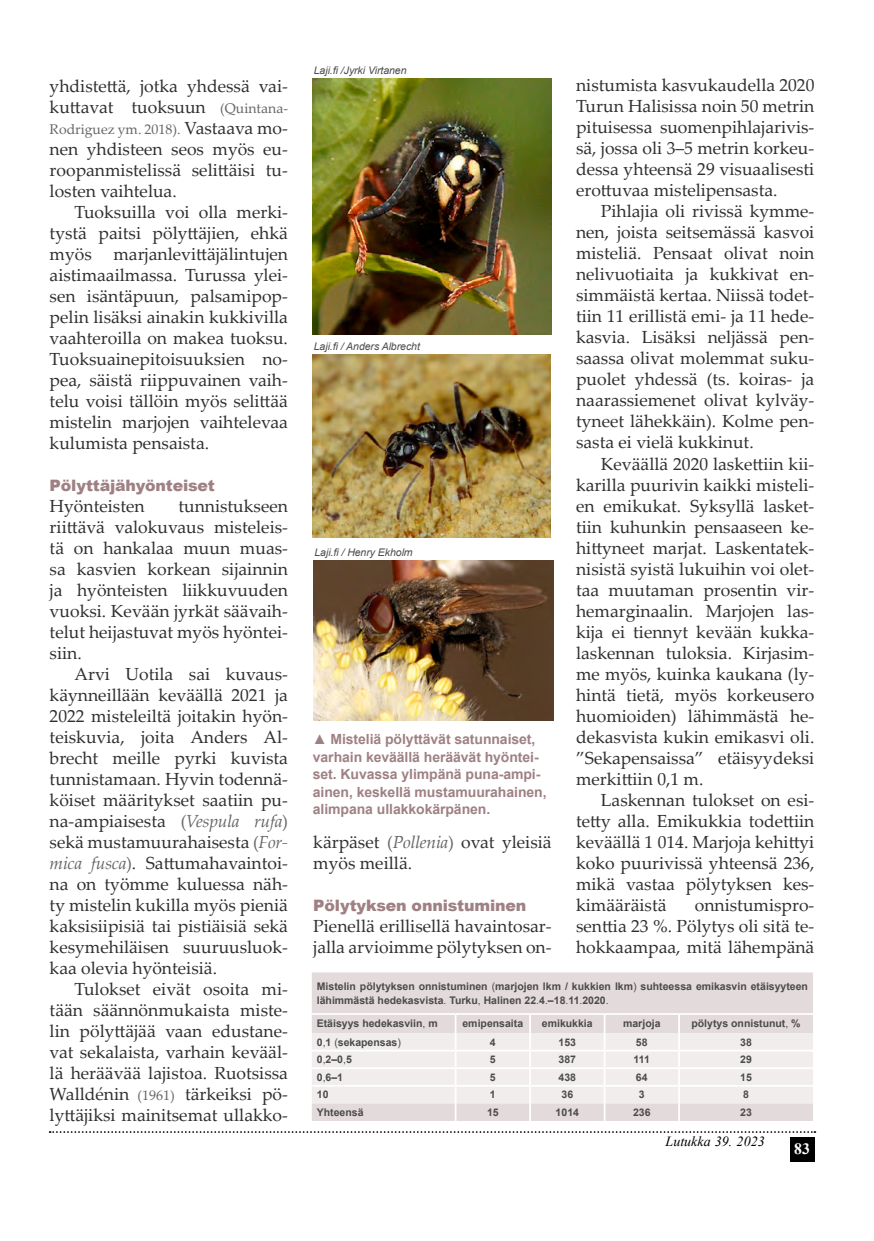
<style>
.page{position:relative;width:874px;height:1241px;background:#fff}
.page>*{position:absolute;margin:0;border:0;box-sizing:border-box;transform-origin:0 0}
.t1{font:17.5px/21px "Palatino Linotype";color:#2f2f2f;text-align:justify}
.t2{font:900 15.75px "Arial";letter-spacing:-.01em;color:#9f8184}
.t3{font:700 15.75px "Times New Roman";color:#fff}
.t4{font:700 14px/17.5px "Arial";letter-spacing:-.005em;color:#9f8184}
.t5{font:14px "Palatino Linotype";color:#666}
.t6{font:italic 14px "Times New Roman";color:#000}
.t7{font:700 10.5px/14px "Arial";color:#4b4b4b}
.t8{font:italic 10.5px "Arial";letter-spacing:-.005em;color:#4b4b4b}
.s1{font-size:14px;color:#666}
.s2{font-size:17.5px;color:#2f2f2f}
.s3{color:#666}
.s4{font-style:italic;color:#666}
.s5{font-weight:400}
</style>
<div class="page">
<svg style="left:50px;top:1131px;width:765px;height:1px"></svg>
<div style="left:789px;top:1136px;width:25px;height:25px;background:#000"></div>
<img style="left:313px;top:79px;width:238px;height:255px">
<img style="left:313px;top:355px;width:237px;height:182px">
<img style="left:313px;top:561px;width:239px;height:159px">
<div style="left:312px;top:972px;width:500px;height:40px;background:#e3dadb"></div>
<svg style="left:312px;top:1014px;width:500px;height:106px;background:#ede8e8"></svg>
<p class="t1" style="left:50px;top:74px;width:240px">yhdistettä, jotka yhdessä vai&shy;kuttavat tuoksuun <span class="s1">(Quintana-</span></p>
<p class="t5" style="left:50px;top:119px;width:240px">Rodriguez ym. 2018). <span class="s2">Vastaava mo-</span></p>
<p class="t1" style="left:50px;top:137px;width:240px">nen yhdisteen seos myös eu&shy;roopanmistelissä selittäisi tu&shy;losten vaihtelua.</p>
<p class="t1" style="left:50px;top:200px;width:240px;text-indent:25px">Tuoksuilla voi olla merki&shy;tystä paitsi pölyttäjien, ehkä myös marjanlevittäjälintujen aistimaailmassa. Turussa ylei&shy;sen isäntäpuun, palsamipop&shy;pelin lisäksi ainakin kukkivilla vaahteroilla on makea tuoksu.<br>Tuoksuainepitoisuuksien no&shy;pea, säistä riippuvainen vaih&shy;telu voisi tällöin myös selittää mistelin marjojen vaihtelevaa kulumista pensaista.</p>
<p class="t2" style="left:50px;top:474px;width:167px">Pölyttäjähyönteiset</p>
<p class="t1" style="left:50px;top:494px;width:96px">Hyönteisten</p>
<p class="t1" style="left:50px;top:494px;width:240px;text-indent:129px">tunnistukseen riittävä valokuvaus misteleis&shy;tä on hankalaa muun muas&shy;sa kasvien korkean sijainnin ja hyönteisten liikkuvuuden vuoksi. Kevään jyrkät säävaih&shy;telut heijastuvat myös hyöntei&shy;siin.</p>
<p class="t1" style="left:50px;top:662px;width:240px;text-indent:25px">Arvi Uotila sai kuvaus&shy;käynneillään keväällä 2021 ja 2022 misteleiltä joitakin hyön&shy;teiskuvia, joita Anders Al&shy;brecht meille pyrki kuvista tunnistamaan. Hyvin todennä&shy;köiset määritykset saatiin pu&shy;na-ampiaisesta <span class="s3">(</span><span class="s4">Vespula rufa</span><span class="s3">) </span>sekä mustamuurahaisesta <span class="s3">(</span><span class="s4">For&shy;mica fusca</span><span class="s3">)</span>. Sattumahavaintoi&shy;na on työmme kuluessa näh&shy;ty mistelin kukilla myös pieniä kaksisiipisiä tai pistiäisiä sekä kesymehiläisen suuruusluok&shy;kaa olevia hyönteisiä.</p>
<p class="t1" style="left:50px;top:977px;width:240px;text-indent:25px">Tulokset eivät osoita mi&shy;tään säännönmukaista miste&shy;lin pölyttäjää vaan edustane&shy;vat sekalaista, varhain kevääl&shy;lä heräävää lajistoa. Ruotsissa Walldénin <span class="s1">(1961)</span> tärkeiksi pö&shy;lyttäjiksi mainitsemat ullakko-</p>
<p class="t8" style="left:314px;top:64px;width:94px">Laji.fi /Jyrki Virtanen</p>
<p class="t8" style="left:314px;top:339px;width:107px">Laji.fi / Anders Albrecht</p>
<p class="t8" style="left:314px;top:545px;width:100px">Laji.fi / Henry Ekholm</p>
<p class="t4" style="left:313px;top:730px;width:235px">▲ Misteliä pölyttävät satunnaiset, varhain keväällä heräävät hyöntei&shy;set. Kuvassa ylimpänä puna-ampi&shy;ainen, keskellä mustamuurahainen, alimpana ullakkokärpänen.</p>
<p class="t1" style="left:313px;top:830px;width:240px">kärpäset <span class="s3">(</span><span class="s4">Pollenia</span><span class="s3">)</span> ovat yleisiä myös meillä.</p>
<p class="t2" style="left:313px;top:893px;width:214px">Pölytyksen onnistuminen</p>
<p class="t1" style="left:313px;top:914px;width:240px">Pienellä erillisellä havaintosar&shy;jalla arvioimme pölytyksen on-</p>
<p class="t1" style="left:575px;top:74px;width:240px">nistumista kasvukaudella 2020<br>Turun Halisissa noin 50 metrin pituisessa suomenpihlajarivis&shy;sä, jossa oli 3‒5 metrin korkeu&shy;dessa yhteensä 29 visuaalisesti erottuvaa mistelipensasta.</p>
<p class="t1" style="left:575px;top:200px;width:240px;text-indent:25px">Pihlajia oli rivissä kymme&shy;nen, joista seitsemässä kasvoi misteliä. Pensaat olivat noin nelivuotiaita ja kukkivat en&shy;simmäistä kertaa. Niissä todet&shy;tiin 11 erillistä emi- ja 11 hede&shy;kasvia. Lisäksi neljässä pen&shy;saassa olivat molemmat suku&shy;puolet yhdessä (ts. koiras- ja naarassiemenet olivat kylväy&shy;tyneet lähekkäin). Kolme pen&shy;sasta ei vielä kukkinut.</p>
<p class="t1" style="left:575px;top:452px;width:240px;text-indent:25px">Keväällä 2020 laskettiin kii&shy;karilla puurivin kaikki misteli&shy;en emikukat. Syksyllä lasket&shy;tiin kuhunkin pensaaseen ke&shy;hittyneet marjat. Laskentatek&shy;nisistä syistä lukuihin voi olet&shy;taa muutaman prosentin vir&shy;hemarginaalin. Marjojen las&shy;kija ei tiennyt kevään kukka&shy;laskennan tuloksia. Kirjasim&shy;me myös, kuinka kaukana (ly&shy;hintä tietä, myös korkeusero huomioiden) lähimmästä he&shy;dekasvista kukin emikasvi oli. ”Sekapensaissa” etäisyydeksi merkittiin 0,1 m.</p>
<p class="t1" style="left:575px;top:788px;width:240px;text-indent:25px">Laskennan tulokset on esi&shy;tetty alla. Emikukkia todettiin keväällä 1 014. Marjoja kehittyi koko puurivissä yhteensä 236, mikä vastaa pölytyksen kes&shy;kimääräistä</p>
<p class="t1" style="left:575px;top:893px;width:240px;text-indent:119px">onnistumispro&shy;senttia 23 %. Pölytys oli sitä te&shy;hokkaampaa, mitä lähempänä</p>
<p class="t7" style="left:316px;top:979px;width:492px">Mistelin pölytyksen onnistuminen <span class="s5">(</span>marjojen lkm / kukkien lkm<span class="s5">)</span> suhteessa emikasvin etäisyyteen lähimmästä hedekasvista<span class="s5">.</span> Turku<span class="s5">,</span> Halinen 22<span class="s5">.</span>4<span class="s5">.</span>–18<span class="s5">.</span>11<span class="s5">.</span>2020<span class="s5">.</span></p>
<p class="t7" style="left:316px;top:1016px;width:122px">Etäisyys hedekasviin<span class="s5">,</span> m</p>
<p class="t7" style="left:462px;top:1016px;width:62px">emipensaita</p>
<p class="t7" style="left:541px;top:1016px;width:52px">emikukkia</p>
<p class="t7" style="left:622px;top:1016px;width:39px">marjoja</p>
<p class="t7" style="left:691px;top:1016px;width:111px">pölytys onnistunut<span class="s5">,</span> %</p>
<p class="t7" style="left:316px;top:1034px;width:86px">0<span class="s5">,</span>1 <span class="s5">(</span>sekapensas<span class="s5">)</span></p>
<p class="t7" style="left:489px;top:1034px;width:7px">4</p>
<p class="t7" style="left:558px;top:1034px;width:19px">153</p>
<p class="t7" style="left:635px;top:1034px;width:13px">58</p>
<p class="t7" style="left:739px;top:1034px;width:13px">38</p>
<p class="t7" style="left:316px;top:1052px;width:37px">0<span class="s5">,</span>2–0<span class="s5">,</span>5</p>
<p class="t7" style="left:489px;top:1052px;width:7px">5</p>
<p class="t7" style="left:558px;top:1052px;width:19px">387</p>
<p class="t7" style="left:633px;top:1052px;width:18px">111</p>
<p class="t7" style="left:739px;top:1052px;width:13px">29</p>
<p class="t7" style="left:316px;top:1070px;width:28px">0<span class="s5">,</span>6–1</p>
<p class="t7" style="left:489px;top:1070px;width:7px">5</p>
<p class="t7" style="left:558px;top:1070px;width:19px">438</p>
<p class="t7" style="left:635px;top:1070px;width:13px">64</p>
<p class="t7" style="left:739px;top:1070px;width:13px">15</p>
<p class="t7" style="left:316px;top:1087px;width:13px">10</p>
<p class="t7" style="left:489px;top:1087px;width:7px">1</p>
<p class="t7" style="left:561px;top:1087px;width:13px">36</p>
<p class="t7" style="left:638px;top:1087px;width:7px">3</p>
<p class="t7" style="left:742px;top:1087px;width:7px">8</p>
<p class="t7" style="left:316px;top:1105px;width:48px">Yhteensä</p>
<p class="t7" style="left:487px;top:1105px;width:13px">15</p>
<p class="t7" style="left:555px;top:1105px;width:25px">1014</p>
<p class="t7" style="left:632px;top:1105px;width:19px">236</p>
<p class="t7" style="left:739px;top:1105px;width:13px">23</p>
<p class="t6" style="left:665px;top:1131px;width:101px">Lutukka 39. 2023</p>
<p class="t3" style="left:793px;top:1136px;width:17px">83</p>
</div>
